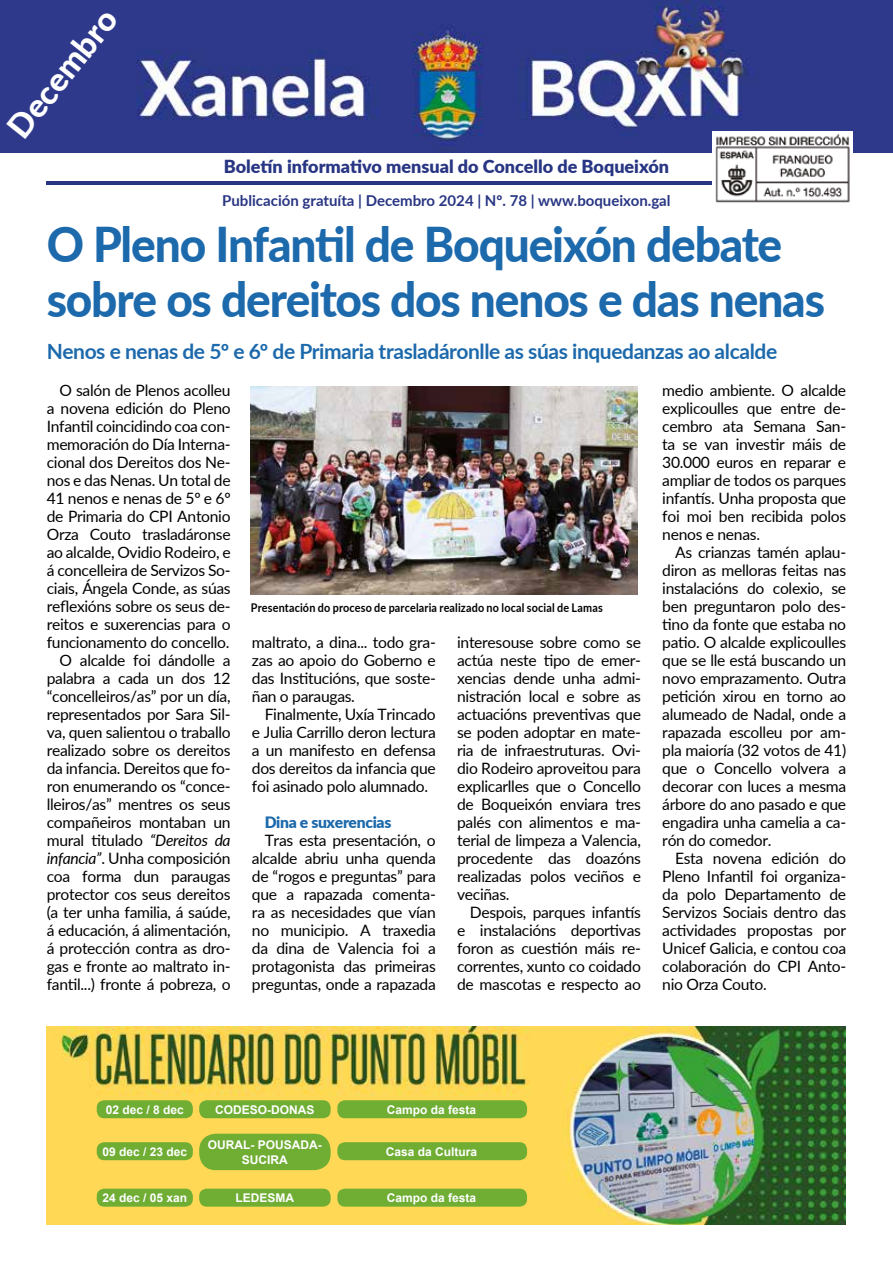
<style>
.page{position:relative;width:893px;height:1263px;background:#fff}
.page>*{position:absolute;margin:0;border:0;box-sizing:border-box;transform-origin:0 0}
.t1{font:800 48px/55.5px "Lato";letter-spacing:-.025em;color:#1c69ac;scale:.96 1}
.t2{font:800 33px "Lato";color:#fff}
.t3{font:700 21px "Lato";letter-spacing:-.02em;color:#1c69ac}
.t4{font:900 18px "Lato";color:#283583}
.t5{font:15.6px/18px "Lato";letter-spacing:-.02em;color:#000;text-align:justify}
.t6{font:900 15.6px "Lato";letter-spacing:-.02em;color:#1c69ac}
.t7{font:700 15px "Lato";color:#283583}
.t8{font:700 12px/14.4px "Arial";color:#fff;text-align:center}
.t9{font:700 12px "Lato";letter-spacing:.015em;color:#000;scale:.9 1}
.s1{font-style:italic}
</style>
<div class="page">
<hr style="left:47px;top:181px;width:799px;height:4px;background:#283583">
<img style="left:47px;top:1026px;width:799px;height:198px">
<div style="left:97px;top:1100px;width:96px;height:18px;background:#6fad33;border-radius:8px"></div>
<div style="left:199px;top:1100px;width:132px;height:18px;background:#6fad33;border-radius:8px"></div>
<div style="left:337px;top:1100px;width:190px;height:18px;background:#6fad33;border-radius:8px"></div>
<div style="left:97px;top:1142px;width:96px;height:18px;background:#6fad33;border-radius:8px"></div>
<div style="left:199px;top:1134px;width:132px;height:36px;background:#6fad33;border-radius:17px"></div>
<div style="left:337px;top:1142px;width:190px;height:18px;background:#6fad33;border-radius:8px"></div>
<div style="left:97px;top:1188px;width:96px;height:18px;background:#6fad33;border-radius:8px"></div>
<div style="left:199px;top:1188px;width:132px;height:18px;background:#6fad33;border-radius:8px"></div>
<div style="left:337px;top:1188px;width:190px;height:18px;background:#6fad33;border-radius:8px"></div>
<img style="left:0;top:0;width:893px;height:152px">
<img style="left:712px;top:132px;width:141px;height:71px">
<img style="left:251px;top:387px;width:387px;height:207px">
<h2 class="t2" style="left:-4px;top:119px;width:155px;rotate:-52deg">Decembro</h2>
<p class="t4" style="left:224px;top:153px;width:447px">Boletín informativo mensual do Concello de Boqueixón</p>
<p class="t7" style="left:222px;top:190px;width:450px">Publicación gratuíta | Decembro 2024 | Nº. 78 | www.boqueixon.gal</p>
<h1 class="t1" style="left:47px;top:214px;width:812px">O Pleno Infantil de Boqueixón debate sobre os dereitos dos nenos e das nenas</h1>
<h3 class="t3" style="left:47px;top:336px;width:732px">Nenos e nenas de 5º e 6º de Primaria trasladáronlle as súas inquedanzas ao alcalde</h3>
<p class="t5" style="left:47px;top:381px;width:185px;text-align:right">O salón de Plenos acolleu<br>a novena edición do Pleno<br>Infantil coincidindo coa con&shy;memoración do Día Interna&shy;cional dos Dereitos dos Ne&shy;nos e das Nenas. Un total de<br>41 nenos e nenas de 5º e 6º de Primaria do CPI Antonio<br>Orza Couto trasladáronse ao alcalde, Ovidio Rodeiro, e á concelleira de Servizos So&shy;ciais, Ángela Conde, as súas reflexións sobre os seus de&shy;reitos e suxerencias para o funcionamento do concello.<br>O alcalde foi dándolle a palabra a cada un dos 12 “concelleiros/as” por un día, representados por Sara Sil&shy;va, quen salientou o traballo realizado sobre os dereitos da infancia. Dereitos que fo&shy;ron enumerando os “conce&shy;lleiros/as” mentres os seus compañeiros montaban un mural titulado <span class="s1">“Dereitos da infancia”</span>. Unha composición coa forma dun paraugas protector cos seus dereitos (a ter unha familia, á saúde, á educación, á alimentación, á protección contra as dro&shy;gas e fronte ao maltrato in&shy;fantil...) fronte á pobreza, o</p>
<p class="t9" style="left:251px;top:599px;width:392px">Presentación do proceso de parcelaria realizado no local social de Lamas</p>
<p class="t5" style="left:252px;top:633px;width:185px">maltrato, a dina... todo gra&shy;zas ao apoio do Goberno e das Institucións, que soste&shy;ñan o paraugas.</p>
<p class="t5" style="left:252px;top:705px;width:185px;text-indent:13px">Finalmente, Uxía Trincado e Julia Carrillo deron lectura a un manifesto en defensa dos dereitos da infancia que foi asinado polo alumnado.</p>
<p class="t6" style="left:265px;top:811px;width:128px">Dina e suxerencias</p>
<p class="t5" style="left:252px;top:831px;width:185px;text-indent:13px">Tras esta presentación, o alcalde abriu unha quenda de “rogos e preguntas” para que a rapazada comenta&shy;ra as necesidades que vían no municipio. A traxedia da dina de Valencia foi a protagonista das primeiras preguntas, onde a rapazada</p>
<p class="t5" style="left:457px;top:633px;width:185px">interesouse sobre como se actúa neste tipo de emer&shy;xencias dende unha admi&shy;nistración local e sobre as actuacións preventivas que se poden adoptar en mate&shy;ria de infraestruturas. Ovi&shy;dio Rodeiro aproveitou para explicarlles que o Concello de Boqueixón enviara tres palés con alimentos e ma&shy;terial de limpeza a Valencia, procedente das doazóns realizadas polos veciños e veciñas.</p>
<p class="t5" style="left:457px;top:903px;width:185px;text-indent:13px">Despois, parques infantís e instalacións deportivas foron as cuestión máis re&shy;correntes, xunto co coidado de mascotas e respecto ao</p>
<p class="t5" style="left:662px;top:381px;width:185px">medio ambiente. O alcalde explicoulles que entre de&shy;cembro ata Semana San&shy;ta se van investir máis de 30.000 euros en reparar e ampliar de todos os parques infantís. Unha proposta que foi moi ben recibida polos nenos e nenas.</p>
<p class="t5" style="left:662px;top:543px;width:185px;text-indent:13px">As crianzas tamén aplau&shy;diron as melloras feitas nas instalacións do colexio, se ben preguntaron polo des&shy;tino da fonte que estaba no patio. O alcalde explicoulles que se lle está buscando un novo emprazamento. Outra petición xirou en torno ao alumeado de Nadal, onde a rapazada escolleu por am&shy;pla maioría (32 votos de 41) que o Concello volvera a decorar con luces a mesma árbore do ano pasado e que engadira unha camelia a ca&shy;rón do comedor.</p>
<p class="t5" style="left:662px;top:849px;width:185px;text-indent:13px">Esta novena edición do Pleno Infantil foi organiza&shy;da polo Departamento de Servizos Sociais dentro das actividades propostas por Unicef Galicia, e contou coa colaboración do CPI Anto&shy;nio Orza Couto.</p>
<p class="t8" style="left:106px;top:1102px;width:80px">02 dec / 8 dec</p>
<p class="t8" style="left:215px;top:1102px;width:101px">CODESO-DONAS</p>
<p class="t8" style="left:387px;top:1102px;width:91px">Campo da festa</p>
<p class="t8" style="left:208px;top:1138px;width:115px">OURAL- POUSADA-<br>SUCIRA</p>
<p class="t8" style="left:102px;top:1144px;width:86px">09 dec / 23 dec</p>
<p class="t8" style="left:386px;top:1144px;width:93px">Casa da Cultura</p>
<p class="t8" style="left:102px;top:1191px;width:86px">24 dec / 05 xan</p>
<p class="t8" style="left:236px;top:1191px;width:60px">LEDESMA</p>
<p class="t8" style="left:387px;top:1191px;width:91px">Campo da festa</p>
</div>
